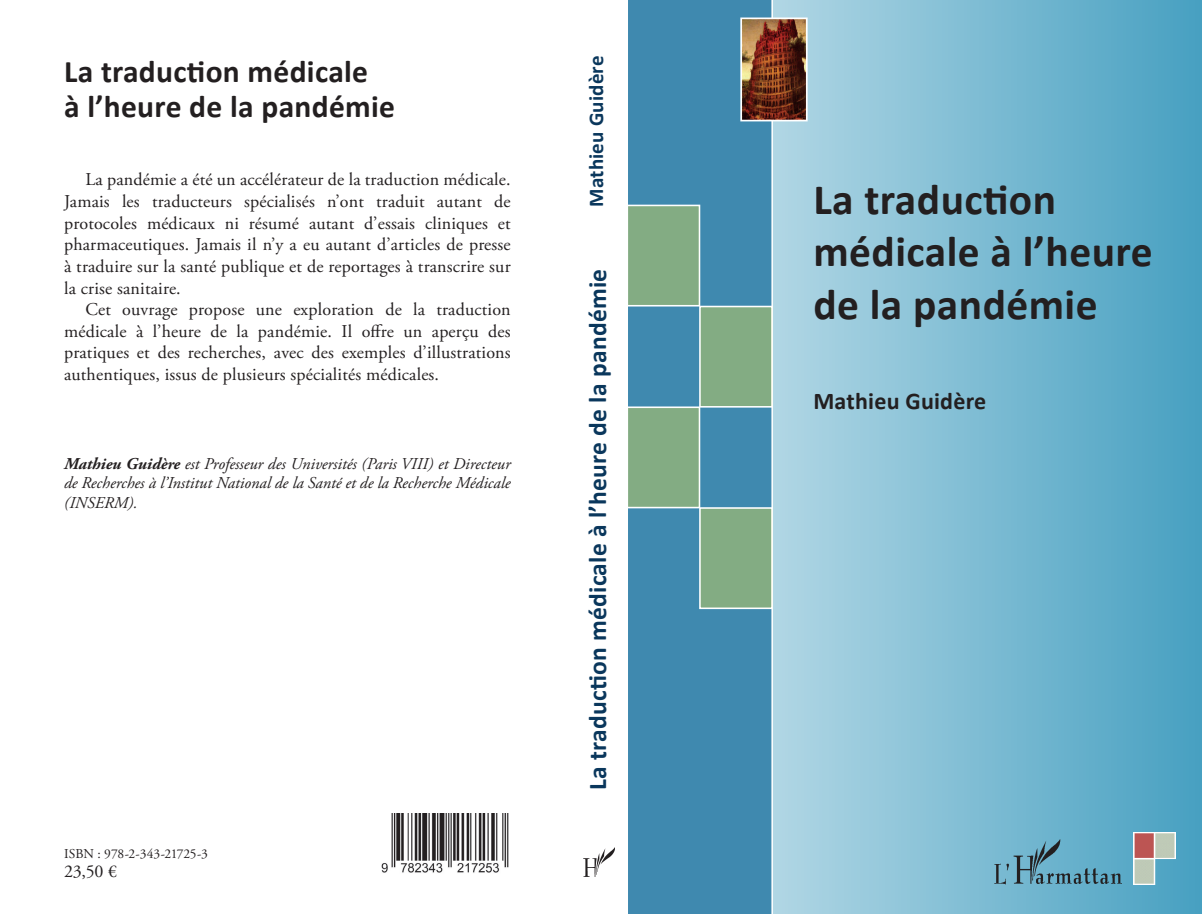
<style>
.page{position:relative;width:1202px;height:914px;background:#fff}
.page>*{position:absolute;margin:0;border:0;box-sizing:border-box;transform-origin:0 0}
.t1{font:700 43.5px/52.2px "Calibri";letter-spacing:.01em;color:#231f20}
.t2{font:700 31.5px/34.5px "Calibri";letter-spacing:.01em;color:#231f20}
.t3{font:700 25.5px "Calibri";letter-spacing:.01em;color:#0a375c}
.t4{font:700 24px "Calibri";letter-spacing:.01em;color:#231f20}
.t5{font:700 21px "Calibri";letter-spacing:.01em;color:#0a375c}
.t6{font:18px/21.6px "Adobe Garamond Pro";letter-spacing:.01em;color:#231f20;text-align:justify}
.t7{font:italic 16.5px/19.8px "Adobe Garamond Pro";color:#231f20;text-align:justify}
.t8{font:13.5px "Adobe Garamond Pro";letter-spacing:-.005em;color:#231f20}
.s1{font-weight:700}
</style>
<div class="page">
<div style="left:757px;top:0;width:445px;height:914px;background:linear-gradient(to right,#b5d9e6,#47a0c1)"></div>
<div style="left:628px;top:0;width:145px;height:914px;background:#3f89af"></div>
<img style="left:994px;top:839px;width:127px;height:45px">
<img style="left:583px;top:848px;width:31px;height:28px">
<img style="left:1134px;top:832px;width:41px;height:52px">
<img style="left:739px;top:17px;width:69px;height:105px">
<div style="left:627px;top:205px;width:72px;height:101px;background:#83ac83"></div>
<div style="left:626px;top:205px;width:74px;height:101px;border:2px solid #fff"></div>
<div style="left:700px;top:306px;width:72px;height:101px;background:#83ac83"></div>
<div style="left:699px;top:306px;width:74px;height:101px;border:2px solid #fff"></div>
<div style="left:627px;top:407px;width:72px;height:100px;background:#83ac83"></div>
<div style="left:626px;top:406px;width:74px;height:102px;border:2px solid #fff"></div>
<div style="left:700px;top:508px;width:72px;height:100px;background:#83ac83"></div>
<div style="left:699px;top:507px;width:74px;height:102px;border:2px solid #fff"></div>
<img style="left:381px;top:813px;width:128px;height:60px">
<h2 class="t2" style="left:64px;top:53px;width:332px">La traduction médicale<br>à l’heure de la pandémie</h2>
<p class="t6" style="left:64px;top:170px;width:448px;text-indent:21px">La pandémie a été un accélérateur de la traduction médicale.<br>Jamais les traducteurs spécialisés n’ont traduit autant de protocoles médicaux ni résumé autant d’essais cliniques et pharmaceutiques. Jamais il n’y a eu autant d’articles de presse à traduire sur la santé publique et de reportages à transcrire sur la crise sanitaire.</p>
<p class="t6" style="left:64px;top:299px;width:448px;text-indent:21px">Cet ouvrage propose une exploration de la traduction médicale à l’heure de la pandémie. Il offre un aperçu des pratiques et des recherches, avec des exemples d’illustrations authentiques, issus de plusieurs spécialités médicales.</p>
<p class="t7" style="left:64px;top:454px;width:448px"><span class="s1">Mathieu Guidère</span> est Professeur des Universités (Paris VIII) et Directeur de Recherches à l’Institut National de la Santé et de la Recherche Médicale (INSERM).</p>
<p class="t8" style="left:64px;top:845px;width:145px">ISBN : 978-2-343-21725-3</p>
<p class="t6" style="left:64px;top:861px;width:54px">23,50 €</p>
<p class="t5" style="left:583px;top:207px;width:153px;rotate:-90deg">Mathieu Guidère</p>
<h3 class="t3" style="left:582px;top:789px;width:522px;rotate:-90deg">La traduction médicale à l’heure de la pandémie</h3>
<h1 class="t1" style="left:813px;top:172px;width:341px">La traduction médicale à l’heure de la pandémie</h1>
<h3 class="t4" style="left:813px;top:386px;width:174px">Mathieu Guidère</h3>
</div>
